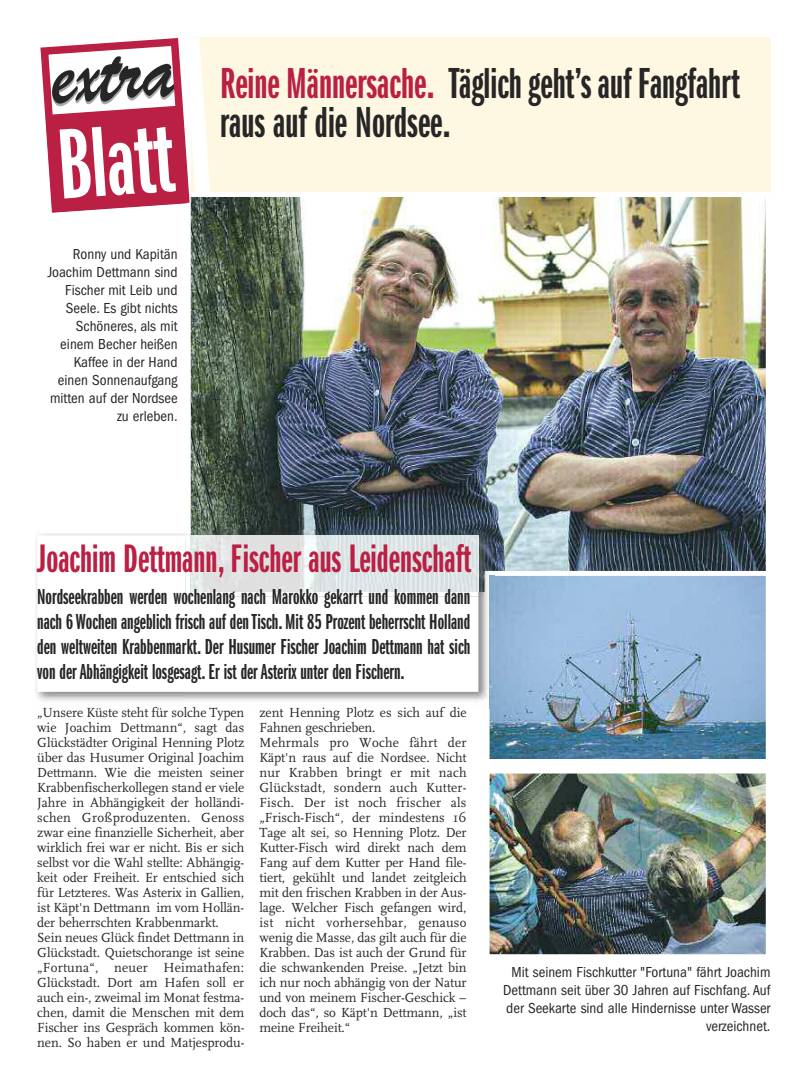
<style>
.page{position:relative;width:808px;height:1092px;background:#fff}
.page>*{position:absolute;margin:0;border:0;box-sizing:border-box;transform-origin:0 0}
.t1{font:45px/38.8px "Franklin Gothic LT Demi X Cmpr";color:#272627}
.t2{font:41.25px "Franklin Gothic LT Demi X Cmpr";color:#ba1f44}
.t3{font:22.5px/25px "Franklin Gothic LT Demi X Cmpr";color:#272627;text-align:justify}
.t4{font:condensed 15px/18px "Franklin Gothic LT";color:#272627;text-align:right}
.t5{font:13.75px/15px "FF Scala";letter-spacing:-.005em;color:#272627}
.s1{color:#ba1f44}
</style>
<div class="page">
<div style="left:192px;top:38px;width:579px;height:163px;background:#fef8e2"></div>
<img style="left:491px;top:774px;width:274px;height:179px">
<div style="left:485px;top:768px;width:286px;height:191px;border:5px solid #fff"></div>
<img style="left:192px;top:198px;width:573px;height:373px">
<div style="left:186px;top:192px;width:585px;height:404px;border:5px solid #fff"></div>
<svg style="left:40px;top:37px;width:181px;height:209px"></svg>
<img style="left:491px;top:577px;width:274px;height:181px">
<div style="left:485px;top:571px;width:286px;height:193px;border:5px solid #fff"></div>
<img style="left:35px;top:533px;width:151px;height:168px">
<img style="left:186px;top:591px;width:299px;height:111px">
<img style="left:186px;top:529px;width:5px;height:6px">
<img style="left:191px;top:529px;width:303px;height:42px">
<img style="left:478px;top:571px;width:7px;height:20px">
<img style="left:485px;top:571px;width:9px;height:137px">
<img style="left:490px;top:576px;width:4px;height:132px">
<svg style="left:37px;top:535px;width:441px;height:156px"></svg>
<svg style="left:186px;top:535px;width:292px;height:61px"></svg>
<img style="left:191px;top:535px;width:287px;height:56px">
<h1 class="t1" style="left:220px;top:67px;width:521px"><span class="s1">Reine Männersache.</span> Täglich geht’s auf Fangfahrt raus auf die Nordsee.</h1>
<p class="t4" style="left:48px;top:246px;width:131px">Ronny und Kapitän<br>Joachim Dettmann sind<br>Fischer mit Leib und<br>Seele. Es gibt nichts<br>Schöneres, als mit einem Becher heißen<br>Kaffee in der Hand einen Sonnenaufgang mitten auf der Nordsee zu erleben.</p>
<h2 class="t2" style="left:37px;top:544px;width:435px">Joachim Dettmann, Fischer aus Leidenschaft</h2>
<p class="t3" style="left:37px;top:585px;width:435px">Nordseekrabben werden wochenlang nach Marokko gekarrt und kommen dann nach 6 Wochen angeblich frisch auf den Tisch. Mit 85 Prozent beherrscht Holland den weltweiten Krabbenmarkt. Der Husumer Fischer Joachim Dettmann hat sich von der Abhängigkeit losgesagt. Er ist der Asterix unter den Fischern.</p>
<p class="t5" style="left:37px;top:704px;width:209px">„Unsere Küste steht für solche Typen wie Joachim Dettmann“, sagt das Glückstädter Original Henning Plotz über das Husumer Original Joachim Dettmann. Wie die meisten seiner Krabbenfischerkollegen stand er viele Jahre in Abhängigkeit der holländi&shy;schen Großproduzenten. Genoss zwar eine finanzielle Sicherheit, aber wirklich frei war er nicht. Bis er sich selbst vor die Wahl stellte: Abhängig&shy;keit oder Freiheit. Er entschied sich für Letzteres. Was Asterix in Gallien, ist Käpt'n Dettmann im vom Hollän&shy;der beherrschten Krabbenmarkt.<br>Sein neues Glück findet Dettmann in Glückstadt. Quietschorange ist seine „Fortuna“, neuer Heimathafen:<br>Glückstadt. Dort am Hafen soll er auch ein-, zweimal im Monat festma&shy;chen, damit die Menschen mit dem Fischer ins Gespräch kommen kön&shy;nen. So haben er und Matjesprodu-</p>
<p class="t5" style="left:259px;top:704px;width:209px">zent Henning Plotz es sich auf die<br>Fahnen geschrieben.<br>Mehrmals pro Woche fährt der<br>Käpt'n raus auf die Nordsee. Nicht nur Krabben bringt er mit nach<br>Glückstadt, sondern auch Kutter-<br>Fisch. Der ist noch frischer als „Frisch-Fisch“, der mindestens 16<br>Tage alt sei, so Henning Plotz. Der<br>Kutter-Fisch wird direkt nach dem<br>Fang auf dem Kutter per Hand file&shy;tiert, gekühlt und landet zeitgleich mit den frischen Krabben in der Aus&shy;lage. Welcher Fisch gefangen wird, ist nicht vorhersehbar, genauso wenig die Masse, das gilt auch für die<br>Krabben. Das ist auch der Grund für die schwankenden Preise. „Jetzt bin ich nur noch abhängig von der Natur und von meinem Fischer-Geschick – doch das“, so Käpt'n Dettmann, „ist meine Freiheit.“</p>
<p class="t4" style="left:503px;top:963px;width:269px">Mit seinem Fischkutter "Fortuna" fährt Joachim Dettmann seit über 30 Jahren auf Fischfang. Auf der Seekarte sind alle Hindernisse unter Wasser verzeichnet.</p>
</div>
